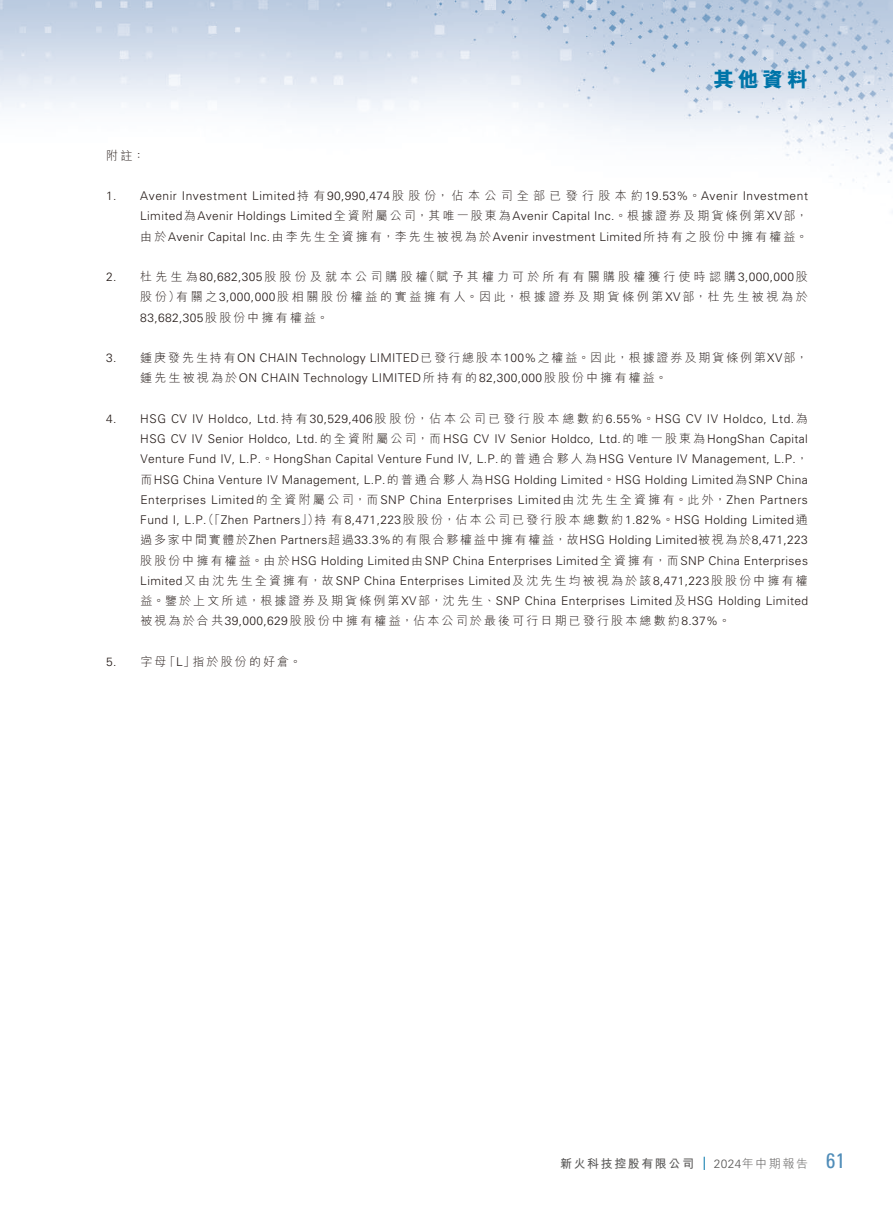
<style>
.page{position:relative;width:893px;height:1212px;background:#fff}
.page>*{position:absolute;margin:0;border:0;box-sizing:border-box;transform-origin:0 0}
.t1{font:800 21px "M Hei HK";color:#0075a9}
.t2{font:300 12px/20.2px "Univers LT Std";letter-spacing:.03em;color:#231916;text-align:justify}
.t3{font:300 12px/20.2px "M Hei HK";letter-spacing:.26em;color:#231916;text-align:right}
.t4{font:300 12px "M Hei HK";letter-spacing:.18em;color:#231916}
.t5{font:300 12px "M Hei HK";letter-spacing:.13em;color:#595857}
.t6{font:700 12px "M Hei HK";letter-spacing:.13em;color:#595857}
.t7{font:300 12px "M Hei HK";letter-spacing:.225em;color:#231916}
.s1{font-family:"M Hei HK"}
.s2{font-family:"Univers LT Std"}
.s3{font-family:"Univers LT Std";font-weight:400;font-stretch:condensed;font-size:21px;color:#4f8cb8}
</style>
<div class="page">
<img style="left:0;top:0;width:893px;height:1170px">
<svg style="left:704px;top:1157px;width:1px;height:13px"></svg>
<h1 class="t1" style="left:713px;top:69px;width:96px">其他資料</h1>
<p class="t7" style="left:106px;top:149px;width:40px">附註：</p>
<p class="t2" style="left:140px;top:186px;width:669px;text-indent:-34px">1. Avenir Investment Limited<span class="s1">持有</span>90,990,474<span class="s1">股股份，佔本公司全部已發行股本約</span>19.53%<span class="s1">。</span>Avenir Investment Limited<span class="s1">為</span>Avenir Holdings Limited<span class="s1">全資附屬公司，其唯一股東為</span>Avenir Capital Inc.<span class="s1">。根據證券及期貨條例第</span>XV<span class="s1">部，由於</span>Avenir Capital Inc.<span class="s1">由李先生全資擁有，李先生被視為於</span>Avenir investment Limited<span class="s1">所持有之股份中擁有權益。</span></p>
<p class="t3" style="left:106px;top:266px;width:703px"><span class="s2">2.</span> 杜先生為<span class="s2">80,682,305</span>股股份及就本公司購股權（賦予其權力可於所有有關購股權獲行使時認購<span class="s2">3,000,000</span>股股份）有關之<span class="s2">3,000,000</span>股相關股份權益的實益擁有人。因此，根據證券及期貨條例第<span class="s2">XV</span>部，杜先生被視為於</p>
<p class="t2" style="left:140px;top:307px;width:190px">83,682,305<span class="s1">股股份中擁有權益。</span></p>
<p class="t2" style="left:140px;top:348px;width:669px;text-indent:-34px">3. <span class="s1">鍾庚發先生持有</span>ON CHAIN Technology LIMITED<span class="s1">已發行總股本</span>100%<span class="s1">之權益。因此，根據證券及期貨條例第</span>XV<span class="s1">部，鍾先生被視為於</span>ON CHAIN Technology LIMITED<span class="s1">所持有的</span>82,300,000<span class="s1">股股份中擁有權益。</span></p>
<p class="t2" style="left:140px;top:408px;width:669px;text-indent:-34px">4. HSG CV IV Holdco, Ltd.<span class="s1">持有</span>30,529,406<span class="s1">股股份，佔本公司已發行股本總數約</span>6.55%<span class="s1">。</span>HSG CV IV Holdco, Ltd.<span class="s1">為</span>HSG CV IV Senior Holdco, Ltd.<span class="s1">的全資附屬公司，而</span>HSG CV IV Senior Holdco, Ltd.<span class="s1">的唯一股東為</span>HongShan Capital Venture Fund IV, L.P.<span class="s1">。</span>HongShan Capital Venture Fund IV, L.P.<span class="s1">的普通合夥人為</span>HSG Venture IV Management, L.P.<span class="s1">，而</span>HSG China Venture IV Management, L.P.<span class="s1">的普通合夥人為</span>HSG Holding Limited<span class="s1">。</span>HSG Holding Limited<span class="s1">為</span>SNP China Enterprises Limited<span class="s1">的全資附屬公司，而</span>SNP China Enterprises Limited<span class="s1">由沈先生全資擁有。此外，</span>Zhen Partners Fund I, L.P.<span class="s1">（「</span>Zhen Partners<span class="s1">」）持有</span>8,471,223<span class="s1">股股份，佔本公司已發行股本總數約</span>1.82%<span class="s1">。</span>HSG Holding Limited<span class="s1">通過多家中間實體於</span>Zhen Partners<span class="s1">超過</span>33.3%<span class="s1">的有限合夥權益中擁有權益，故</span>HSG Holding Limited<span class="s1">被視為於</span>8,471,223<span class="s1">股股份中擁有權益。由於</span>HSG Holding Limited<span class="s1">由</span>SNP China Enterprises Limited<span class="s1">全資擁有，而</span>SNP China Enterprises Limited<span class="s1">又由沈先生全資擁有，故</span>SNP China Enterprises Limited<span class="s1">及沈先生均被視為於該</span>8,471,223<span class="s1">股股份中擁有權益。鑒於上文所述，根據證券及期貨條例第</span>XV<span class="s1">部，沈先生、</span>SNP China Enterprises Limited<span class="s1">及</span>HSG Holding Limited</p>
<p class="t4" style="left:140px;top:615px;width:592px">被視為於合共<span class="s2">39,000,629</span>股股份中擁有權益，佔本公司於最後可行日期已發行股本總數約<span class="s2">8.37%</span>。</p>
<p class="t4" style="left:106px;top:655px;width:197px"><span class="s2">5.</span> 字母「<span class="s2">L</span>」指於股份的好倉。</p>
<p class="t6" style="left:560px;top:1154px;width:135px">新火科技控股有限公司</p>
<p class="t5" style="left:714px;top:1157px;width:133px"><span class="s2">2024</span>年中期報告 <span class="s3">61</span></p>
</div>
